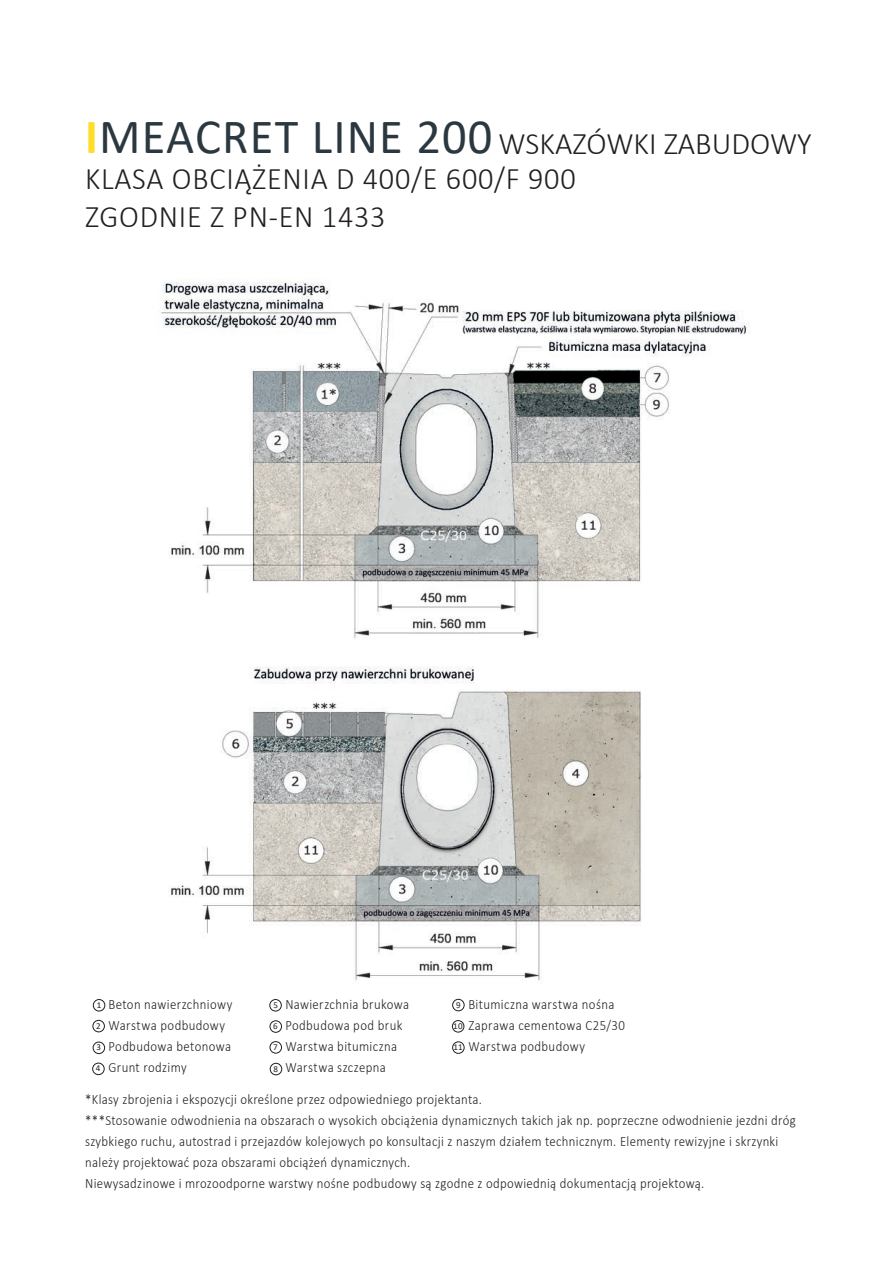
<style>
.page{position:relative;width:893px;height:1263px;background:#fff}
.page>*{position:absolute;margin:0;border:0;box-sizing:border-box;transform-origin:0 0}
.t1{font:49.5px "Calibri";letter-spacing:.025em;color:#2c3840}
.t2{font:300 31.5px/36.3px "Calibri";letter-spacing:.025em;color:#231f20}
.t3{font:300 14.25px/21px "Calibri";letter-spacing:.025em;color:#231f20;scale:.9 1}
.t4{font:9px "Calibri";color:#231f20}
.s1{font-weight:700;color:#ffdd2b}
</style>
<div class="page">
<img style="left:161px;top:282px;width:586px;height:357px">
<img style="left:170px;top:666px;width:471px;height:315px">
<div style="left:452px;top:1020px;width:12px;height:12px;border:1px solid #231f20;border-radius:50%"></div>
<div style="left:93px;top:999px;width:12px;height:12px;border:1px solid #231f20;border-radius:50%"></div>
<div style="left:93px;top:1020px;width:12px;height:12px;border:1px solid #231f20;border-radius:50%"></div>
<div style="left:93px;top:1042px;width:12px;height:12px;border:1px solid #231f20;border-radius:50%"></div>
<div style="left:92px;top:1063px;width:12px;height:12px;border:1px solid #231f20;border-radius:50%"></div>
<div style="left:270px;top:999px;width:11px;height:12px;border:1px solid #231f20;border-radius:50%"></div>
<div style="left:270px;top:1020px;width:12px;height:12px;border:1px solid #231f20;border-radius:50%"></div>
<div style="left:270px;top:1041px;width:12px;height:12px;border:1px solid #231f20;border-radius:50%"></div>
<div style="left:270px;top:1063px;width:12px;height:12px;border:1px solid #231f20;border-radius:50%"></div>
<div style="left:452px;top:999px;width:12px;height:12px;border:1px solid #231f20;border-radius:50%"></div>
<div style="left:452px;top:1042px;width:12px;height:11px;border:1px solid #231f20;border-radius:50%"></div>
<h1 class="t1" style="left:85px;top:102px;width:409px"><span class="s1">I</span>MEACRET LINE 200</h1>
<h2 class="t2" style="left:85px;top:125px;width:728px;text-indent:414px">WSKAZÓWKI ZABUDOWY<br>KLASA OBCIĄŻENIA D 400/E 600/F 900<br>ZGODNIE Z PN-EN 1433</h2>
<p class="t4" style="left:97px;top:998px;width:6px">1</p>
<p class="t4" style="left:96px;top:1019px;width:6px">2</p>
<p class="t4" style="left:97px;top:1041px;width:6px">3</p>
<p class="t4" style="left:96px;top:1062px;width:6px">4</p>
<p class="t3" style="left:108px;top:994px;width:139px">Beton nawierzchniowy<br>Warstwa podbudowy<br>Podbudowa betonowa<br>Grunt rodzimy</p>
<p class="t3" style="left:468px;top:994px;width:175px">Bitumiczna warstwa nośna<br>Zaprawa cementowa C25/30<br>Warstwa podbudowy</p>
<p class="t3" style="left:285px;top:994px;width:139px">Nawierzchnia brukowa<br>Podbudowa pod bruk<br>Warstwa bitumiczna<br>Warstwa szczepna</p>
<p class="t4" style="left:456px;top:999px;width:6px">9</p>
<p class="t4" style="left:453px;top:1041px;width:11px">11</p>
<p class="t4" style="left:273px;top:999px;width:6px">5</p>
<p class="t4" style="left:273px;top:1020px;width:6px">6</p>
<p class="t4" style="left:273px;top:1041px;width:6px">7</p>
<p class="t4" style="left:274px;top:1063px;width:6px">8</p>
<p class="t4" style="left:453px;top:1020px;width:11px">10</p>
<p class="t3" style="left:85px;top:1089px;width:791px">*Klasy zbrojenia i ekspozycji określone przez odpowiedniego projektanta.<br>***Stosowanie odwodnienia na obszarach o wysokich obciążenia dynamicznych takich jak np. poprzeczne odwodnienie jezdni dróg szybkiego ruchu, autostrad i przejazdów kolejowych po konsultacji z naszym działem technicznym. Elementy rewizyjne i skrzynki należy projektować poza obszarami obciążeń dynamicznych.<br>Niewysadzinowe i mrozoodporne warstwy nośne podbudowy są zgodne z odpowiednią dokumentacją projektową.</p>
</div>
